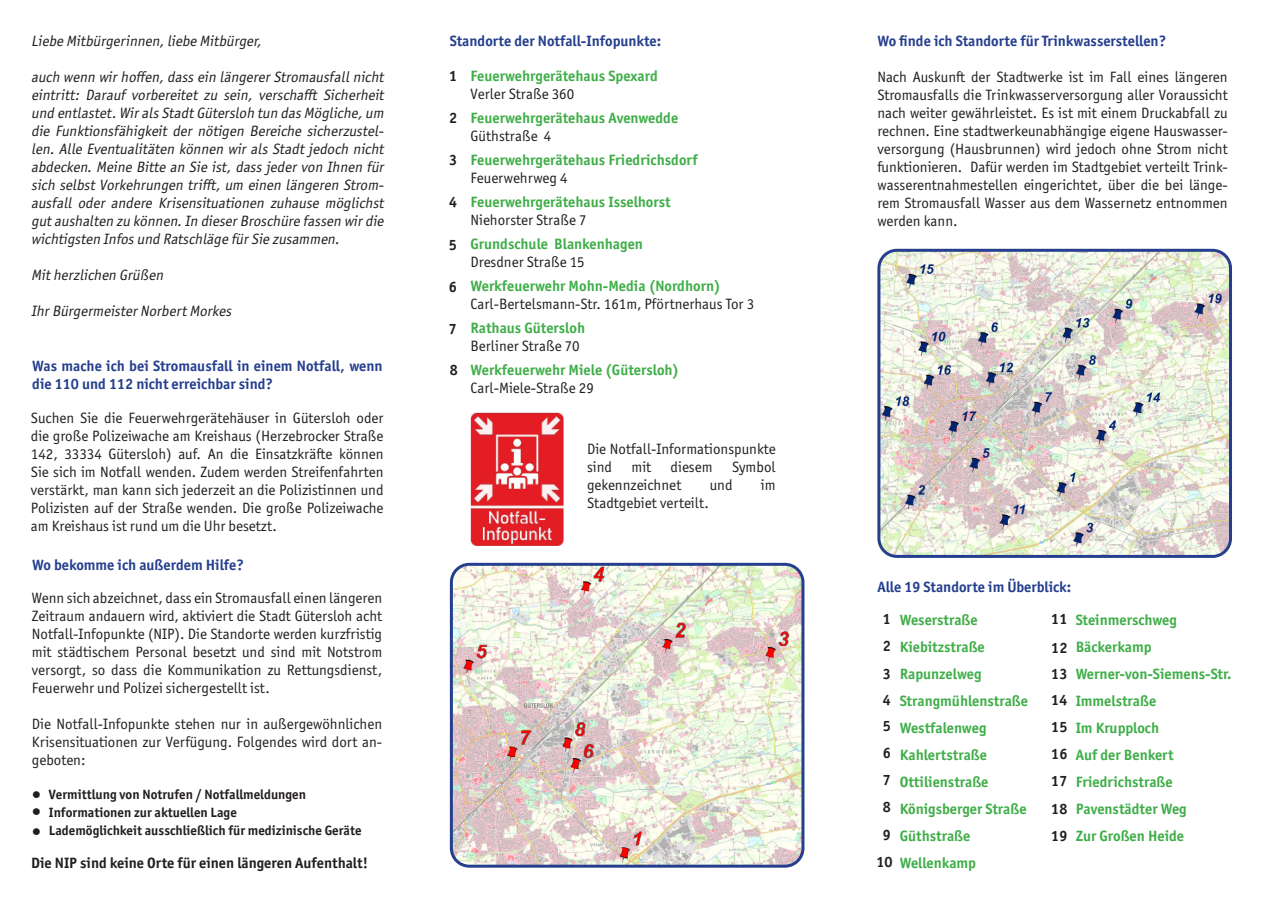
<style>
.page{position:relative;width:1272px;height:902px;background:#fff}
.page>*{position:absolute;margin:0;border:0;box-sizing:border-box;transform-origin:0 0}
.t1{font:24px "Officina Sans ITC Pro";color:#231f20}
.t2{font:15px/18px "Officina Sans ITC Pro";color:#231f20;text-align:justify}
.t3{font:italic 15px/18px "Officina Sans ITC Pro";color:#231f20;text-align:justify}
.t4{font:700 15px "Officina Sans ITC Pro";color:#40ae49}
.t5{font:700 15px/18px "Officina Sans ITC Pro";color:#253f8e}
.t6{font:700 15px "Officina Sans ITC Pro";color:#231f20}
.t7{font:700 13.5px "Officina Sans ITC Pro";color:#231f20}
</style>
<div class="page">
<img style="left:470px;top:412px;width:94px;height:134px">
<img style="left:451px;top:566px;width:352px;height:300px">
<div style="left:450px;top:562px;width:354px;height:305px;border:3px solid #253f8e;border-radius:18px"></div>
<img style="left:881px;top:250px;width:349px;height:306px">
<div style="left:877px;top:249px;width:354px;height:309px;border:3px solid #253f8e;border-radius:18px"></div>
<p class="t3" style="left:31px;top:32px;width:235px">Liebe Mitbürgerinnen,liebe Mitbürger,</p>
<p class="t3" style="left:31px;top:68px;width:357px">auch wenn wirhoffen,dass ein längererStromausfallnicht eintritt: Darauf vorbereitet zu sein, verschafft Sicherheit und entlastet.Wirals StadtGütersloh tun das Mögliche,um die Funktionsfähigkeit der nötigen Bereiche sicherzustel&shy;len. Alle Eventualitäten können wir als Stadt jedoch nicht abdecken. Meine Bitte an Sie ist, dass jeder von Ihnen für sich selbst Vorkehrungen trifft, um einen längeren Strom&shy;ausfall oder andere Krisensituationen zuhause möglichst gutaushalten zu können.In dieserBroschüre fassen wirdie wichtigsten Infos und Ratschläge fürSie zusammen.</p>
<p class="t3" style="left:31px;top:266px;width:137px">Mitherzlichen Grüßen</p>
<p class="t3" style="left:31px;top:302px;width:205px">IhrBürgermeisterNorbertMorkes</p>
<p class="t5" style="left:32px;top:356px;width:352px">Was mache ich bei Stromausfall in einem Notfall, wenn die 110 und 112 nicht erreichbar sind?</p>
<p class="t2" style="left:31px;top:409px;width:354px">Suchen Sie die Feuerwehrgerätehäuser in Gütersloh oder die große Polizeiwache am Kreishaus (Herzebrocker Straße 142, 33334 Gütersloh) auf. An die Einsatzkräfte können Sie sich im Notfall wenden. Zudem werden Streifenfahrten verstärkt, man kann sich jederzeit an die Polizistinnen und Polizisten auf der Straße wenden. Die große Polizeiwache am Kreishaus ist rund um die Uhr besetzt.</p>
<p class="t5" style="left:32px;top:556px;width:213px">Wo bekomme ich außerdem Hilfe?</p>
<p class="t2" style="left:32px;top:588px;width:352px">Wenn sich abzeichnet, dass ein Stromausfall einen längeren Zeitraum andauern wird, aktiviert die Stadt Gütersloh acht Notfall-Infopunkte (NIP). Die Standorte werden kurzfristig mit städtischem Personal besetzt und sind mit Notstrom versorgt, so dass die Kommunikation zu Rettungsdienst, Feuerwehr und Polizei sichergestellt ist.</p>
<p class="t2" style="left:32px;top:714px;width:352px">Die Notfall-Infopunkte stehen nur in außergewöhnlichen Krisensituationen zur Verfügung. Folgendes wird dort an&shy;geboten:</p>
<p class="t1" style="left:30px;top:780px;width:13px">•</p>
<p class="t1" style="left:30px;top:798px;width:13px">•</p>
<p class="t1" style="left:30px;top:817px;width:13px">•</p>
<p class="t6" style="left:31px;top:853px;width:338px">Die NIP sind keine Orte für einen längeren Aufenthalt!</p>
<p class="t7" style="left:49px;top:785px;width:258px">Vermittlung von Notrufen / Notfallmeldungen</p>
<p class="t7" style="left:49px;top:803px;width:189px">Informationen zur aktuellen Lage</p>
<p class="t7" style="left:49px;top:821px;width:314px">Lademöglichkeit ausschließlich für medizinische Geräte</p>
<p class="t5" style="left:450px;top:32px;width:213px">Standorte der Notfall-Infopunkte:</p>
<p class="t6" style="left:449px;top:67px;width:10px">1</p>
<p class="t6" style="left:449px;top:109px;width:10px">2</p>
<p class="t6" style="left:449px;top:150px;width:10px">3</p>
<p class="t6" style="left:449px;top:192px;width:10px">4</p>
<p class="t6" style="left:449px;top:235px;width:10px">5</p>
<p class="t6" style="left:449px;top:277px;width:10px">6</p>
<p class="t6" style="left:449px;top:319px;width:10px">7</p>
<p class="t6" style="left:450px;top:361px;width:10px">8</p>
<p class="t4" style="left:470px;top:67px;width:189px">Feuerwehrgerätehaus Spexard</p>
<p class="t2" style="left:470px;top:85px;width:105px">Verler Straße 360</p>
<p class="t4" style="left:470px;top:109px;width:209px">Feuerwehrgerätehaus Avenwedde</p>
<p class="t2" style="left:470px;top:127px;width:82px">Güthstraße 4</p>
<p class="t4" style="left:470px;top:151px;width:228px">Feuerwehrgerätehaus Friedrichsdorf</p>
<p class="t2" style="left:470px;top:169px;width:99px">Feuerwehrweg 4</p>
<p class="t4" style="left:470px;top:193px;width:202px">Feuerwehrgerätehaus Isselhorst</p>
<p class="t2" style="left:470px;top:211px;width:118px">Niehorster Straße 7</p>
<p class="t4" style="left:470px;top:235px;width:174px">Grundschule Blankenhagen</p>
<p class="t2" style="left:470px;top:253px;width:116px">Dresdner Straße 15</p>
<p class="t4" style="left:470px;top:277px;width:252px">Werkfeuerwehr Mohn-Media (Nordhorn)</p>
<p class="t2" style="left:470px;top:295px;width:285px">Carl-Bertelsmann-Str. 161m, Pförtnerhaus Tor 3</p>
<p class="t4" style="left:470px;top:319px;width:116px">Rathaus Gütersloh</p>
<p class="t2" style="left:470px;top:337px;width:111px">Berliner Straße 70</p>
<p class="t4" style="left:470px;top:361px;width:210px">Werkfeuerwehr Miele (Gütersloh)</p>
<p class="t2" style="left:470px;top:379px;width:125px">Carl-Miele-Straße 29</p>
<p class="t2" style="left:587px;top:440px;width:190px">Die Notfall-Informationspunkte sind</p>
<p class="t2" style="left:631px;top:458px;width:21px">mit</p>
<p class="t2" style="left:670px;top:458px;width:43px">diesem</p>
<p class="t2" style="left:732px;top:458px;width:45px">Symbol</p>
<p class="t2" style="left:587px;top:476px;width:96px">gekennzeichnet</p>
<p class="t2" style="left:709px;top:476px;width:24px">und</p>
<p class="t2" style="left:761px;top:476px;width:16px">im</p>
<p class="t2" style="left:587px;top:494px;width:123px">Stadtgebiet verteilt.</p>
<p class="t5" style="left:877px;top:32px;width:290px">Wo finde ich Standorte für Trinkwasserstellen?</p>
<p class="t2" style="left:877px;top:68px;width:352px">Nach Auskunft der Stadtwerke ist im Fall eines längeren Stromausfalls die Trinkwasserversorgung aller Voraussicht nach weiter gewährleistet. Es ist mit einem Druckabfall zu rechnen. Eine stadtwerkeunabhängige eigene Hauswasser&shy;versorgung (Hausbrunnen) wird jedoch ohne Strom nicht funktionieren. Dafür werden im Stadtgebiet verteilt Trink&shy;wasserentnahmestellen eingerichtet, über die bei länge&shy;rem Stromausfall Wasser aus dem Wassernetz entnommen werden kann.</p>
<p class="t5" style="left:877px;top:577px;width:195px">Alle 19 Standorte im Überblick:</p>
<p class="t6" style="left:882px;top:609px;width:10px">1</p>
<p class="t6" style="left:882px;top:637px;width:10px">2</p>
<p class="t6" style="left:882px;top:664px;width:10px">3</p>
<p class="t6" style="left:882px;top:690px;width:10px">4</p>
<p class="t6" style="left:882px;top:716px;width:10px">5</p>
<p class="t6" style="left:882px;top:743px;width:10px">6</p>
<p class="t6" style="left:882px;top:770px;width:10px">7</p>
<p class="t6" style="left:882px;top:798px;width:10px">8</p>
<p class="t6" style="left:882px;top:825px;width:10px">9</p>
<p class="t6" style="left:876px;top:852px;width:18px">10</p>
<p class="t4" style="left:899px;top:610px;width:79px">Weserstraße</p>
<p class="t4" style="left:899px;top:637px;width:86px">Kiebitzstraße</p>
<p class="t4" style="left:899px;top:664px;width:83px">Rapunzelweg</p>
<p class="t4" style="left:899px;top:691px;width:130px">Strangmühlenstraße</p>
<p class="t4" style="left:899px;top:718px;width:88px">Westfalenweg</p>
<p class="t4" style="left:899px;top:745px;width:89px">Kahlertstraße</p>
<p class="t4" style="left:899px;top:772px;width:90px">Ottilienstraße</p>
<p class="t4" style="left:899px;top:799px;width:128px">Königsberger Straße</p>
<p class="t4" style="left:899px;top:826px;width:72px">Güthstraße</p>
<p class="t4" style="left:899px;top:853px;width:78px">Wellenkamp</p>
<p class="t4" style="left:1075px;top:610px;width:103px">Steinmerschweg</p>
<p class="t4" style="left:1075px;top:637px;width:77px">Bäckerkamp</p>
<p class="t4" style="left:1075px;top:664px;width:157px">Werner-von-Siemens-Str.</p>
<p class="t4" style="left:1075px;top:691px;width:82px">Immelstraße</p>
<p class="t4" style="left:1075px;top:718px;width:85px">Im Krupploch</p>
<p class="t4" style="left:1075px;top:745px;width:99px">Auf der Benkert</p>
<p class="t4" style="left:1075px;top:772px;width:98px">Friedrichstraße</p>
<p class="t4" style="left:1075px;top:799px;width:113px">Pavenstädter Weg</p>
<p class="t4" style="left:1075px;top:826px;width:110px">Zur Großen Heide</p>
<p class="t6" style="left:1051px;top:609px;width:18px">11</p>
<p class="t6" style="left:1051px;top:638px;width:18px">12</p>
<p class="t6" style="left:1051px;top:664px;width:18px">13</p>
<p class="t6" style="left:1051px;top:690px;width:18px">14</p>
<p class="t6" style="left:1051px;top:717px;width:18px">15</p>
<p class="t6" style="left:1051px;top:744px;width:18px">16</p>
<p class="t6" style="left:1051px;top:771px;width:18px">17</p>
<p class="t6" style="left:1051px;top:799px;width:18px">18</p>
<p class="t6" style="left:1051px;top:826px;width:18px">19</p>
</div>
